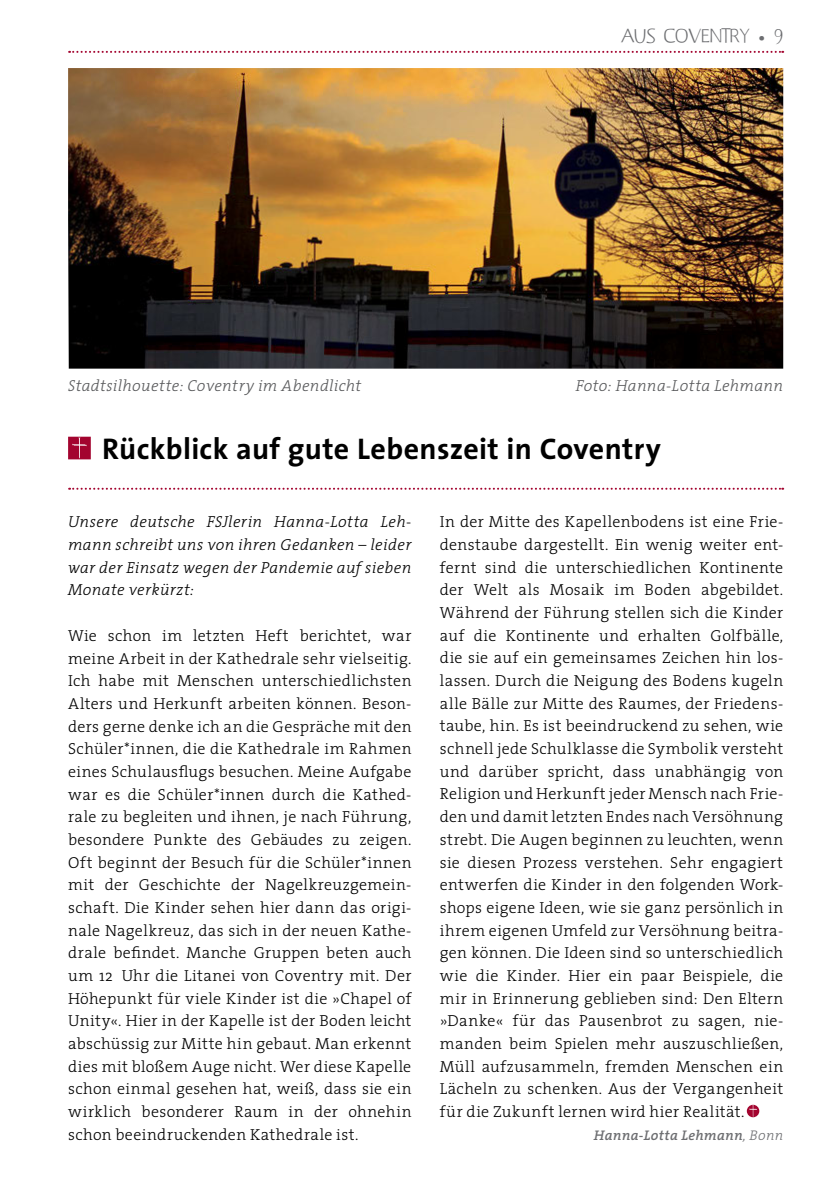
<style>
.page{position:relative;width:840px;height:1191px;background:#fff}
.page>*{position:absolute;margin:0;border:0;box-sizing:border-box;transform-origin:0 0}
.ÜBERSCHRIFT_mit_Lini{font:700 30px "The Sans";letter-spacing:.01em;color:#000}
.t1{font:300 16px/22.6px "The Serif";letter-spacing:.02em;color:#000;text-align:justify}
.EINLEITUNGSTEXT{font:italic 300 16px/22.6px "The Serif";letter-spacing:.025em;color:#000;text-align:justify}
.BILDUNTERSCHRIFT{font:italic 300 16px "The Serif";letter-spacing:.02em;color:#58595b}
.t2{font:16px "Coventry";color:#6d6e71}
.AUTOR{font:italic 600 14px "The Serif";letter-spacing:.02em;color:#6d6e71}
.s1{font-weight:300}
</style>
<div class="page">
<svg style="left:69px;top:51px;width:713px;height:2px"></svg>
<svg style="left:69px;top:488px;width:713px;height:2px"></svg>
<svg style="left:68px;top:437px;width:23px;height:22px"></svg>
<svg style="left:746px;top:1104px;width:12px;height:13px"></svg>
<img style="left:68px;top:68px;width:714px;height:301px">
<p class="t2" style="left:620px;top:27px;width:67px">AUS COVENTR</p>
<p class="t2" style="left:738px;top:27px;width:45px">Y • 9</p>
<p class="BILDUNTERSCHRIFT" style="left:68px;top:373px;width:294px">Stadtsilhouette: Coventry im Abendlicht</p>
<p class="BILDUNTERSCHRIFT" style="left:575px;top:373px;width:209px">Foto: Hanna-Lotta Lehmann</p>
<p class="ÜBERSCHRIFT_mit_Lini" style="left:102px;top:424px;width:560px">Rückblick auf gute Lebenszeit in Coventry</p>
<p class="EINLEITUNGSTEXT" style="left:68px;top:510px;width:345px">Unsere deutsche FSJlerin Hanna-Lotta Leh&shy;mann schreibt uns von ihren Gedanken – leider war der Einsatz wegen der Pandemie auf sieben Monate verkürzt:</p>
<p class="t1" style="left:68px;top:623px;width:345px">Wie schon im letzten Heft berichtet, war meine Arbeit in der Kathedrale sehr vielseitig.<br>Ich habe mit Menschen unterschiedlichsten Alters und Herkunft arbeiten können. Beson&shy;ders gerne denke ich an die Gespräche mit den Schüler*innen, die die Kathedrale im Rahmen eines Schulausflugs besuchen. Meine Aufgabe war es die Schüler*innen durch die Kathed&shy;rale zu begleiten und ihnen, je nach Führung, besondere Punkte des Gebäudes zu zeigen.<br>Oft beginnt der Besuch für die Schüler*innen mit der Geschichte der Nagelkreuzgemein&shy;schaft. Die Kinder sehen hier dann das origi&shy;nale Nagelkreuz, das sich in der neuen Kathe&shy;drale befindet. Manche Gruppen beten auch um 12 Uhr die Litanei von Coventry mit. Der Höhepunkt für viele Kinder ist die »Chapel of Unity«. Hier in der Kapelle ist der Boden leicht abschüssig zur Mitte hin gebaut. Man erkennt dies mit bloßem Auge nicht. Wer diese Kapelle schon einmal gesehen hat, weiß, dass sie ein wirklich besonderer Raum in der ohnehin schon beeindruckenden Kathedrale ist.</p>
<p class="t1" style="left:439px;top:510px;width:345px">In der Mitte des Kapellenbodens ist eine Frie&shy;denstaube dargestellt. Ein wenig weiter ent&shy;fernt sind die unterschiedlichen Kontinente der Welt als Mosaik im Boden abgebildet.<br>Während der Führung stellen sich die Kinder auf die Kontinente und erhalten Golfbälle, die sie auf ein gemeinsames Zeichen hin los&shy;lassen. Durch die Neigung des Bodens kugeln alle Bälle zur Mitte des Raumes, der Friedens&shy;taube, hin. Es ist beeindruckend zu sehen, wie schnell jede Schulklasse die Symbolik versteht und darüber spricht, dass unabhängig von Religion und Herkunft jeder Mensch nach Frie&shy;den und damit letzten Endes nach Versöhnung strebt. Die Augen beginnen zu leuchten, wenn sie diesen Prozess verstehen. Sehr engagiert entwerfen die Kinder in den folgenden Work&shy;shops eigene Ideen, wie sie ganz persönlich in ihrem eigenen Umfeld zur Versöhnung beitra&shy;gen können. Die Ideen sind so unterschiedlich wie die Kinder. Hier ein paar Beispiele, die mir in Erinnerung geblieben sind: Den Eltern »Danke« für das Pausenbrot zu sagen, nie&shy;manden beim Spielen mehr auszuschließen, Müll aufzusammeln, fremden Menschen ein Lächeln zu schenken. Aus der Vergangenheit für die Zukunft lernen wird hier Realität.</p>
<p class="AUTOR" style="left:593px;top:1123px;width:191px">Hanna-Lotta Lehmann<span class="s1">, Bonn</span></p>
</div>
